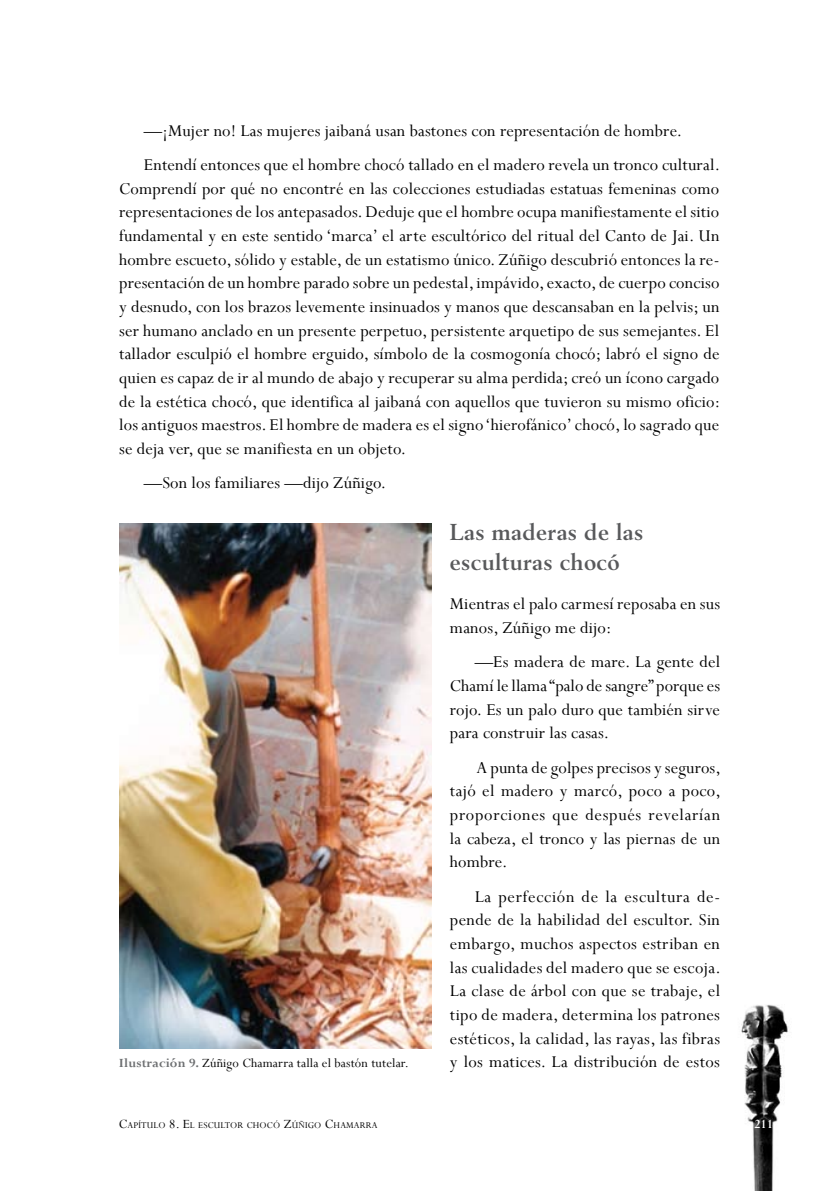
<style>
.page{position:relative;width:819px;height:1191px;background:#fff}
.page>*{position:absolute;margin:0;border:0;box-sizing:border-box;transform-origin:0 0}
.t1{font:700 22.75px/30.4px "Berling LT Std";letter-spacing:.015em;color:#58595b}
.t2{font:18.38px/23.6px "Perpetua";letter-spacing:.01em;color:#000;text-align:justify}
.t3{font:14px "Perpetua";letter-spacing:.01em;color:#000}
.t4{font:700 14px "Perpetua";color:#fff;scale:.9 1}
.t5{font:9.8px "Perpetua";letter-spacing:.015em;color:#000}
.s1{font-weight:700;color:#6d6f71}
.s2{font-size:14px}
</style>
<div class="page">
<img style="left:741px;top:1004px;width:47px;height:187px">
<img style="left:119px;top:524px;width:313px;height:524px">
<p class="t2" style="left:144px;top:113px;width:577px;line-height:34.5px">—¡Mujer no! Las mujeres jaibaná usan bastones con representación de hombre.<br>Entendí entonces que el hombre chocó tallado en el madero revela un tronco cultural.</p>
<p class="t2" style="left:119px;top:176px;width:602px">Comprendí por qué no encontré en las colecciones estudiadas estatuas femeninas como representaciones de los antepasados. Deduje que el hombre ocupa manifiestamente el sitio fundamental y en este sentido ‘marca’ el arte escultórico del ritual del Canto de Jai. Un hombre escueto, sólido y estable, de un estatismo único. Zúñigo descubrió entonces la re&shy;presentación de un hombre parado sobre un pedestal, impávido, exacto, de cuerpo conciso y desnudo, con los brazos levemente insinuados y manos que descansaban en la pelvis; un ser humano anclado en un presente perpetuo, persistente arquetipo de sus semejantes. El tallador esculpió el hombre erguido, símbolo de la cosmogonía chocó; labró el signo de quien es capaz de ir al mundo de abajo y recuperar su alma perdida; creó un ícono cargado de la estética chocó, que identifica al jaibaná con aquellos que tuvieron su mismo oficio: los antiguos maestros. El hombre de madera es el signo ‘hierofánico’ chocó, lo sagrado que se deja ver, que se manifiesta en un objeto.</p>
<p class="t2" style="left:144px;top:471px;width:244px">—Son los familiares —dijo Zúñigo.</p>
<p class="t1" style="left:450px;top:516px;width:195px">Las maderas de las esculturas chocó</p>
<p class="t2" style="left:450px;top:591px;width:271px">Mientras el palo carmesí reposaba en sus manos, Zúñigo me dijo:</p>
<p class="t2" style="left:450px;top:650px;width:272px;text-indent:25px">—Es madera de mare. La gente del Chamí le llama “palo de sangre” porque es rojo. Es un palo duro que también sirve para construir las casas.</p>
<p class="t2" style="left:450px;top:755px;width:272px;text-indent:26px">A punta de golpes precisos y seguros, tajó el madero y marcó, poco a poco, proporciones que después revelarían la cabeza, el tronco y las piernas de un hombre.</p>
<p class="t2" style="left:450px;top:884px;width:272px;text-indent:25px">La perfección de la escultura de&shy;pende de la habilidad del escultor. Sin embargo, muchos aspectos estriban en las cualidades del madero que se escoja.<br>La clase de árbol con que se trabaje, el tipo de madera, determina los patrones estéticos, la calidad, las rayas, las fibras</p>
<p class="t3" style="left:119px;top:1054px;width:291px"><span class="s1">Ilustración 9.</span> Zúñigo Chamarra talla el bastón tutelar.</p>
<p class="t2" style="left:450px;top:1049px;width:271px">y los matices. La distribución de estos</p>
<p class="t5" style="left:119px;top:1119px;width:260px"><span class="s2">C</span>APÍTULO <span class="s2">8. E</span>L ESCULTOR CHOCÓ <span class="s2">Z</span>ÚÑIGO <span class="s2">C</span>HAMARRA</p>
<p class="t4" style="left:754px;top:1115px;width:22px">211</p>
</div>
